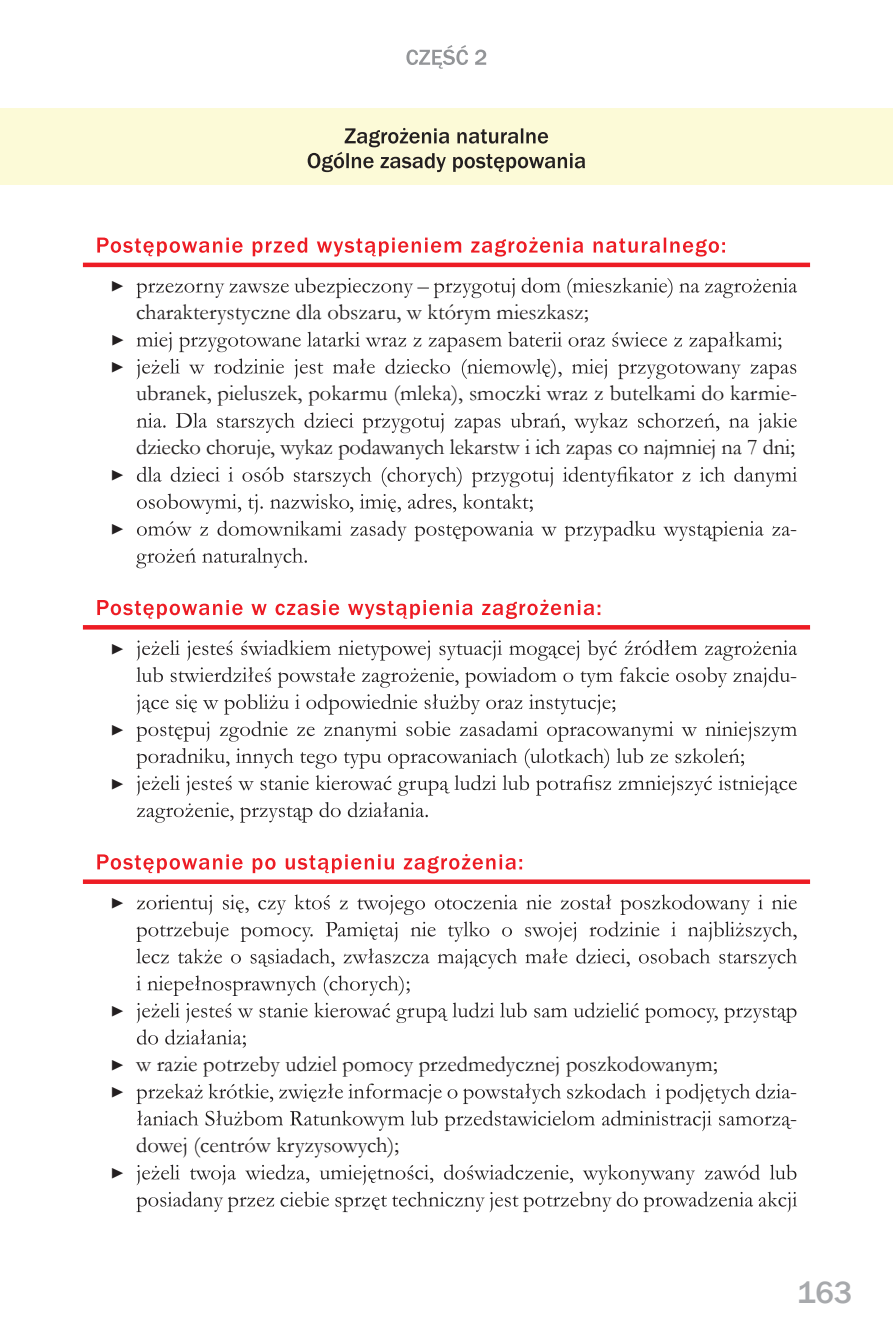
<style>
.page{position:relative;width:893px;height:1340px;background:#fff}
.page>*{position:absolute;margin:0;border:0;box-sizing:border-box;transform-origin:0 0}
.t1{font:500 31.5px "Franklin Gothic";color:#a7a9ac}
.t2{font:22.5px/27px "Garamond";color:#231f20}
.t3{font:22.5px/27px "Minion Pro";color:#231f20}
.s1{font-family:"Minion Pro"}
</style>
<div class="page">
<svg style="left:406px;top:45px;width:80px;height:24px"></svg>
<div style="left:0;top:108px;width:893px;height:77px;background:#fcfad7"></div>
<hr style="left:83px;top:263px;width:727px;height:4px;background:#ed1c24">
<svg style="left:83px;top:625px;width:727px;height:4px;background:#ed2027"></svg>
<div style="left:83px;top:879px;width:727px;height:5px;background:#ed1c24"></div>
<svg style="left:308px;top:128px;width:277px;height:44px"></svg>
<svg style="left:97px;top:237px;width:628px;height:19px"></svg>
<svg style="left:136px;top:277px;width:661px;height:21px"></svg>
<svg style="left:137px;top:331px;width:644px;height:21px"></svg>
<svg style="left:137px;top:358px;width:659px;height:21px"></svg>
<svg style="left:137px;top:412px;width:660px;height:21px"></svg>
<svg style="left:137px;top:466px;width:660px;height:21px"></svg>
<svg style="left:137px;top:493px;width:396px;height:21px"></svg>
<svg style="left:137px;top:520px;width:653px;height:21px"></svg>
<svg style="left:136px;top:548px;width:171px;height:20px"></svg>
<svg style="left:97px;top:599px;width:503px;height:20px"></svg>
<svg style="left:137px;top:640px;width:660px;height:20px"></svg>
<svg style="left:136px;top:667px;width:654px;height:20px"></svg>
<svg style="left:137px;top:694px;width:478px;height:20px"></svg>
<svg style="left:136px;top:721px;width:661px;height:20px"></svg>
<svg style="left:136px;top:748px;width:608px;height:20px"></svg>
<svg style="left:137px;top:775px;width:660px;height:20px"></svg>
<svg style="left:137px;top:802px;width:291px;height:20px"></svg>
<svg style="left:97px;top:854px;width:425px;height:19px"></svg>
<svg style="left:137px;top:894px;width:660px;height:21px"></svg>
<svg style="left:136px;top:921px;width:661px;height:21px"></svg>
<svg style="left:136px;top:948px;width:661px;height:21px"></svg>
<svg style="left:136px;top:975px;width:274px;height:21px"></svg>
<svg style="left:137px;top:1002px;width:659px;height:21px"></svg>
<svg style="left:137px;top:1029px;width:109px;height:18px"></svg>
<svg style="left:136px;top:1083px;width:654px;height:21px"></svg>
<svg style="left:137px;top:1110px;width:655px;height:21px"></svg>
<svg style="left:137px;top:1164px;width:659px;height:21px"></svg>
<svg style="left:136px;top:1191px;width:661px;height:21px"></svg>
<p class="t3" style="left:111px;top:272px;width:15px">▶</p>
<p class="t3" style="left:111px;top:326px;width:15px">▶ ▶</p>
<p class="t3" style="left:111px;top:461px;width:15px">▶</p>
<p class="t2" style="left:136px;top:298px;width:454px">charakterystyczne dla obszaru, w którym mieszkasz;</p>
<p class="t2" style="left:136px;top:379px;width:663px">ubranek, pieluszek, pokarmu (mleka), smoczki wraz z butelkami do karmie-</p>
<p class="t2" style="left:136px;top:433px;width:660px">dziecko choruje, wykaz podawanych lekarstw i ich zapas co najmniej na 7 dni;</p>
<p class="t3" style="left:111px;top:515px;width:15px">▶</p>
<p class="t2" style="left:790px;top:514px;width:9px">-</p>
<p class="t3" style="left:111px;top:634px;width:15px">▶</p>
<p class="t3" style="left:111px;top:715px;width:15px">▶</p>
<p class="t3" style="left:111px;top:769px;width:15px">▶</p>
<p class="t3" style="left:111px;top:888px;width:15px">▶</p>
<p class="t3" style="left:111px;top:996px;width:15px">▶</p>
<p class="t2" style="left:111px;top:1050px;width:609px"><span class="s1">▶</span> w razie potrzeby udziel pomocy przedmedycznej poszkodowanym;</p>
<p class="t3" style="left:111px;top:1077px;width:15px">▶</p>
<p class="t3" style="left:111px;top:1158px;width:15px">▶</p>
<p class="t2" style="left:136px;top:1131px;width:264px">dowej (centrów kryzysowych);</p>
<p class="t2" style="left:790px;top:660px;width:9px">-</p>
<p class="t2" style="left:790px;top:1077px;width:9px">- -</p>
<h1 class="t1" style="left:797px;top:1273px;width:56px">163</h1>
</div>
